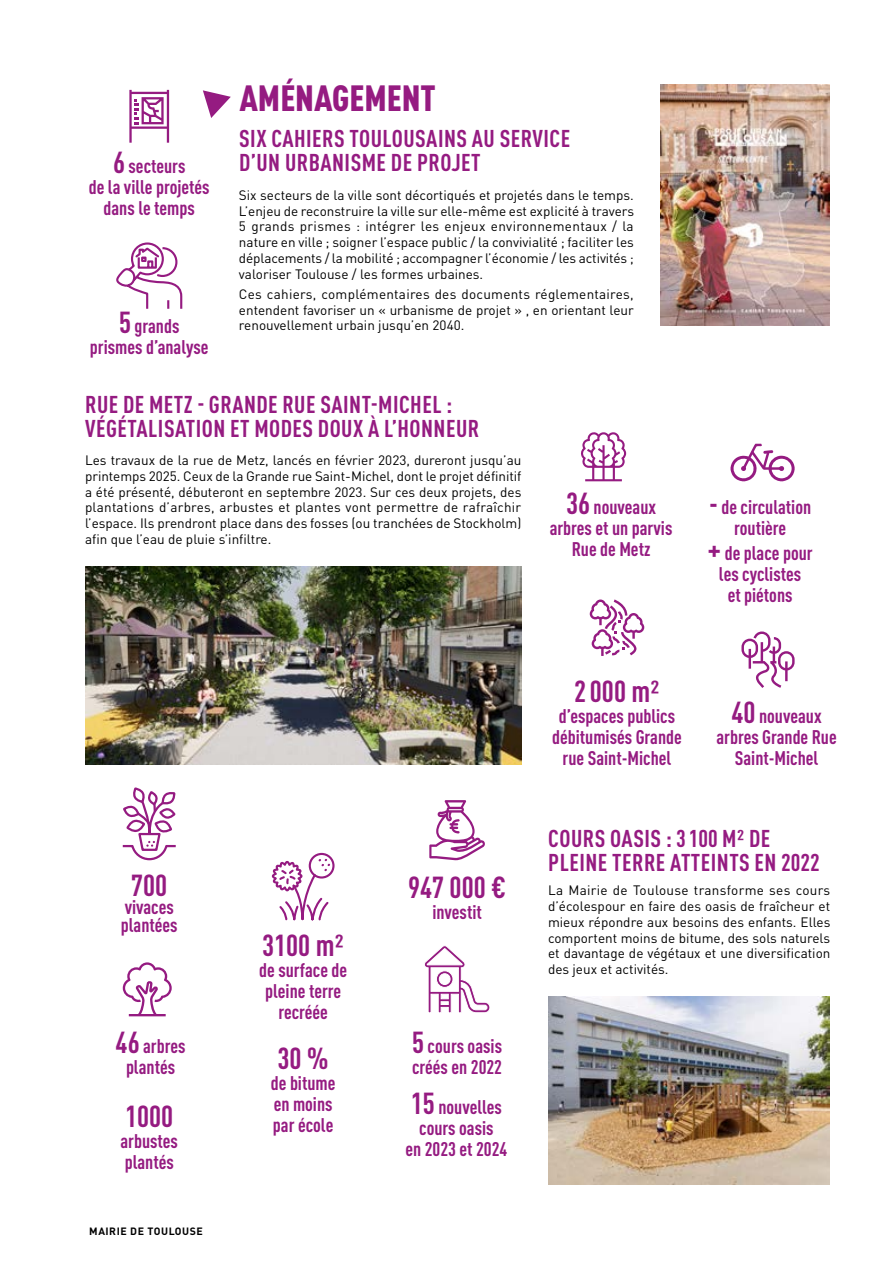
<style>
.page{position:relative;width:893px;height:1263px;background:#fff}
.page>*{position:absolute;margin:0;border:0;box-sizing:border-box;transform-origin:0 0}
.t1{font:900 condensed 36px "DIN Pro";color:#951b81}
.t2{font:700 condensed 30px "DIN Pro";color:#951b81}
.t3{font:700 condensed 24px/24px "DIN Pro";letter-spacing:.02em;color:#951b81}
.t4{font:700 condensed 19.5px/21px "DIN Pro";color:#951b81;text-align:center}
.t5{font:13.5px/15.8px "DIN Pro";color:#000;text-align:justify}
.t6{font:700 10.5px "DIN Pro";letter-spacing:.05em;color:#000}
.s1{font-size:30px}
</style>
<div class="page">
<svg style="left:203px;top:90px;width:28px;height:28px"></svg>
<img style="left:85px;top:567px;width:436px;height:198px">
<img style="left:660px;top:84px;width:169px;height:242px">
<img style="left:548px;top:996px;width:282px;height:188px">
<svg style="left:123px;top:962px;width:49px;height:54px"></svg>
<svg style="left:424px;top:945px;width:66px;height:68px"></svg>
<svg style="left:116px;top:242px;width:67px;height:67px"></svg>
<svg style="left:129px;top:90px;width:40px;height:53px"></svg>
<svg style="left:581px;top:432px;width:45px;height:49px"></svg>
<svg style="left:741px;top:631px;width:54px;height:57px"></svg>
<svg style="left:590px;top:599px;width:54px;height:57px"></svg>
<svg style="left:730px;top:444px;width:65px;height:37px"></svg>
<svg style="left:429px;top:800px;width:56px;height:60px"></svg>
<svg style="left:122px;top:787px;width:54px;height:74px"></svg>
<div style="left:309px;top:853px;width:26px;height:25px;border:2px solid #951b81;border-radius:50%"></div>
<svg style="left:271px;top:859px;width:59px;height:62px"></svg>
<h3 class="t4" style="left:89px;top:154px;width:122px"><span class="s1">6</span> secteurs<br>de la ville projetés dans le temps</h3>
<h3 class="t4" style="left:90px;top:314px;width:120px"><span class="s1">5</span> grands<br>prismes d’analyse</h3>
<h1 class="t1" style="left:239px;top:70px;width:198px">AMÉNAGEMENT</h1>
<h3 class="t3" style="left:239px;top:125px;width:333px">SIX CAHIERS TOULOUSAINS AU SERVICE<br>D’UN URBANISME DE PROJET</h3>
<p class="t5" style="left:239px;top:186px;width:397px">Six secteurs de la ville sont décortiqués et projetés dans le temps.<br>L’enjeu de reconstruire la ville sur elle-même est explicité à travers 5 grands prismes : intégrer les enjeux environnementaux / la nature en ville ; soigner l’espace public / la convivialité ; faciliter les déplacements / la mobilité ; accompagner l’économie / les activités ; valoriser Toulouse / les formes urbaines.</p>
<p class="t5" style="left:239px;top:285px;width:396px">Ces cahiers, complémentaires des documents réglementaires, entendent favoriser un « urbanisme de projet » , en orientant leur renouvellement urbain jusqu’en 2040.</p>
<h3 class="t3" style="left:85px;top:390px;width:395px">RUE DE METZ - GRANDE RUE SAINT-MICHEL :<br>VÉGÉTALISATION ET MODES DOUX À L’HONNEUR</h3>
<p class="t5" style="left:85px;top:451px;width:438px">Les travaux de la rue de Metz, lancés en février 2023, dureront jusqu’au printemps 2025. Ceux de la Grande rue Saint-Michel, dont le projet définitif a été présenté, débuteront en septembre 2023. Sur ces deux projets, des plantations d’arbres, arbustes et plantes vont permettre de rafraîchir l’espace. Ils prendront place dans des fosses (ou tranchées de Stockholm) afin que l’eau de pluie s’infiltre.</p>
<h3 class="t4" style="left:550px;top:495px;width:124px"><span class="s1">36</span> nouveaux arbres et un parvis<br>Rue de Metz</h3>
<h3 class="t4" style="left:709px;top:495px;width:104px"><span class="s1">-</span> de circulation routière</h3>
<h3 class="t4" style="left:708px;top:541px;width:107px"><span class="s1">+</span> de place pour les cyclistes<br>et piétons</h3>
<h2 class="t2" style="left:574px;top:668px;width:87px">2 000 m2</h2>
<h3 class="t4" style="left:552px;top:703px;width:131px">d’espaces publics débitumisés Grande rue Saint-Michel</h3>
<h3 class="t4" style="left:716px;top:703px;width:122px"><span class="s1">40</span> nouveaux arbres Grande Rue<br>Saint-Michel</h3>
<h2 class="t2" style="left:131px;top:862px;width:38px">700</h2>
<h3 class="t4" style="left:121px;top:896px;width:58px;line-height:18px;text-align:left">vivaces plantées</h3>
<h2 class="t2" style="left:262px;top:922px;width:83px">3100 m²</h2>
<h3 class="t4" style="left:259px;top:957px;width:89px">de surface de pleine terre recréée</h3>
<h2 class="t2" style="left:408px;top:865px;width:99px">947 000 €</h2>
<h3 class="t4" style="left:432px;top:900px;width:51px">investit</h3>
<h3 class="t4" style="left:116px;top:1034px;width:71px"><span class="s1">46</span> arbres plantés</h3>
<h3 class="t4" style="left:412px;top:1034px;width:91px;text-align:left"><span class="s1">5</span> cours oasis créés en 2022</h3>
<h2 class="t2" style="left:277px;top:1035px;width:53px">30 %</h2>
<h3 class="t4" style="left:271px;top:1071px;width:66px;text-align:left">de bitume en moins par école</h3>
<h3 class="t4" style="left:405px;top:1095px;width:103px"><span class="s1">15</span> nouvelles cours oasis<br>en 2023 et 2024</h3>
<h2 class="t2" style="left:125px;top:1093px;width:50px">1000</h2>
<h3 class="t4" style="left:120px;top:1129px;width:59px;text-align:left">arbustes plantés</h3>
<p class="t6" style="left:89px;top:1223px;width:115px">MAIRIE DE TOULOUSE</p>
<h3 class="t3" style="left:548px;top:824px;width:273px">COURS OASIS : 3100 M2 DE<br>PLEINE TERRE ATTEINTS EN 2022</h3>
<p class="t5" style="left:548px;top:881px;width:284px">La Mairie de Toulouse transforme ses cours d’écolespour en faire des oasis de fraîcheur et mieux répondre aux besoins des enfants. Elles comportent moins de bitume, des sols naturels et davantage de végétaux et une diversification des jeux et activités.</p>
</div>
